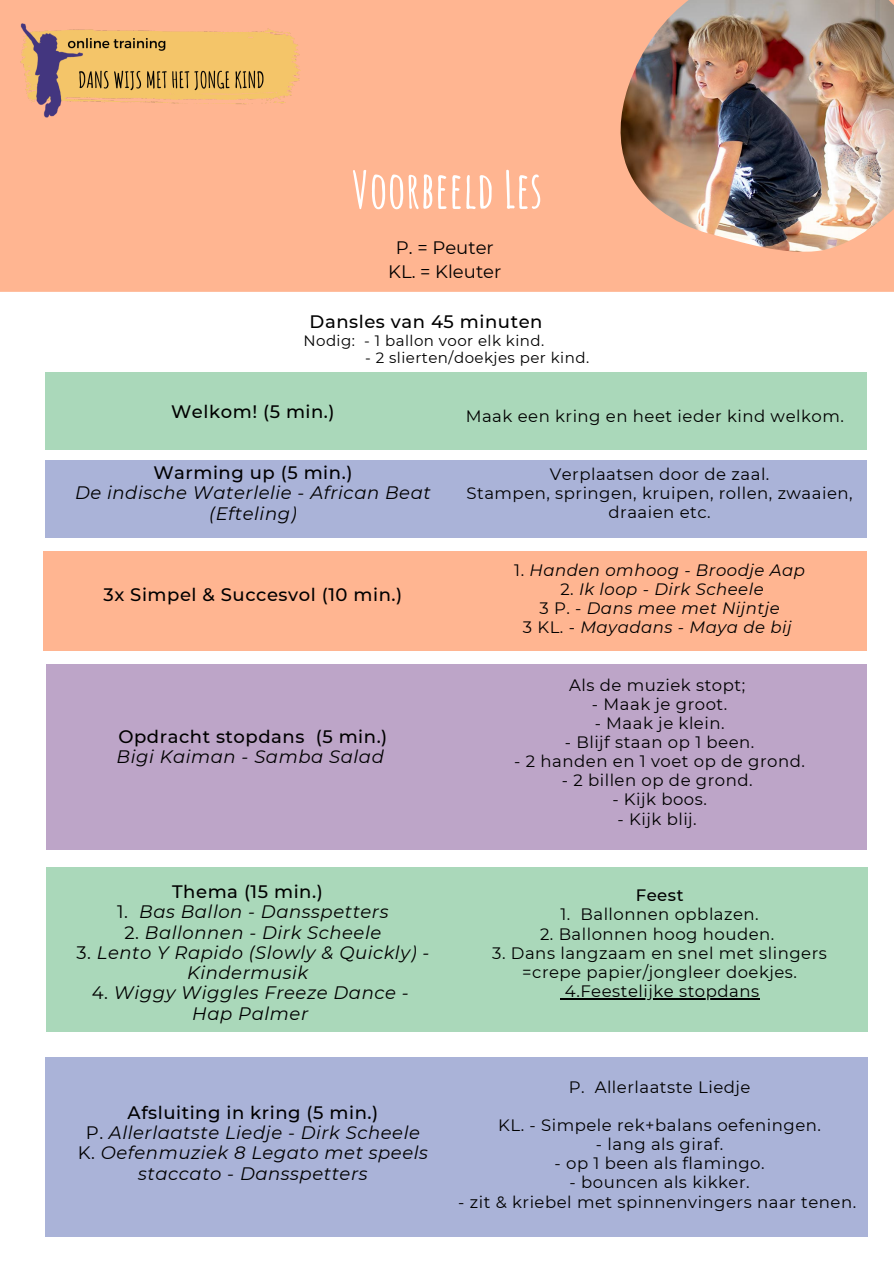
<style>
.page{position:relative;width:894px;height:1264px;background:#fff}
.page>*{position:absolute;margin:0;border:0;box-sizing:border-box;transform-origin:0 0}
.t1{font:700 50.1px "Amatic SC";color:#fff}
.t2{font:italic 18px/20.2px "Montserrat";letter-spacing:.03em;color:#000;text-align:center}
.t3{font:500 18px "Montserrat";letter-spacing:.03em;color:#000}
.t4{font:18px "Montserrat";color:#000}
.t5{font:16.5px/19.2px "Montserrat";letter-spacing:.03em;color:#000;text-align:center}
.t6{font:italic 16.5px "Montserrat";letter-spacing:.03em;color:#000}
.t7{font:500 16.5px "Montserrat";letter-spacing:.03em;color:#000}
.t8{font:15px "Montserrat";letter-spacing:.03em;color:#000}
.s1{font-style:normal}
</style>
<div class="page">
<div style="left:43px;top:551px;width:823px;height:100px;background:#ffb591"></div>
<div style="left:47px;top:664px;width:820px;height:185px;background:#bda5c8"></div>
<div style="left:45px;top:1056px;width:822px;height:180px;background:#aab3d8"></div>
<div style="left:47px;top:866px;width:820px;height:165px;background:#aad8ba"></div>
<div style="left:0;top:0;width:893px;height:292px;background:#ffb591"></div>
<img style="left:617px;top:0;width:276px;height:252px">
<img style="left:1px;top:0;width:341px;height:260px">
<div style="left:45px;top:372px;width:821px;height:78px;background:#aad8ba"></div>
<div style="left:45px;top:460px;width:821px;height:78px;background:#aab3d8"></div>
<hr style="left:564px;top:998px;width:195px;height:1px;background:#000">
<p class="t1" style="left:352px;top:157px;width:192px">Voorbeeld Les</p>
<p class="t4" style="left:396px;top:236px;width:99px">P. = Peuter</p>
<p class="t4" style="left:388px;top:261px;width:115px">KL. = Kleuter</p>
<p class="t3" style="left:309px;top:311px;width:234px">Dansles van 45 minuten</p>
<p class="t8" style="left:303px;top:332px;width:242px">Nodig: - 1 ballon voor elk kind.</p>
<p class="t8" style="left:365px;top:348px;width:225px">- 2 slierten/doekjes per kind.</p>
<p class="t3" style="left:171px;top:401px;width:165px">Welkom! (5 min.)</p>
<p class="t3" style="left:153px;top:461px;width:200px">Warming up (5 min.)</p>
<p class="t2" style="left:75px;top:482px;width:357px">De indische Waterlelie - African Beat (Efteling)</p>
<p class="t3" style="left:103px;top:583px;width:300px">3x Simpel &amp; Succesvol (10 min.)</p>
<p class="t3" style="left:118px;top:725px;width:270px">Opdracht stopdans (5 min.)</p>
<p class="t2" style="left:116px;top:746px;width:269px">Bigi Kaiman - Samba Salad</p>
<p class="t3" style="left:172px;top:880px;width:152px">Thema (15 min.)</p>
<p class="t2" style="left:117px;top:901px;width:273px"><span class="s1">1.</span> Bas Ballon - Dansspetters</p>
<p class="t2" style="left:124px;top:922px;width:258px"><span class="s1">2.</span> Ballonnen - Dirk Scheele</p>
<p class="t2" style="left:76px;top:942px;width:354px"><span class="s1">3.</span> Lento Y Rapido (Slowly &amp; Quickly) -</p>
<p class="t2" style="left:187px;top:962px;width:123px">Kindermusik</p>
<p class="t2" style="left:92px;top:982px;width:318px"><span class="s1">4.</span> Wiggy Wiggles Freeze Dance -</p>
<p class="t2" style="left:192px;top:1003px;width:117px">Hap Palmer</p>
<p class="t3" style="left:127px;top:1101px;width:252px">Afsluiting in kring (5 min.)</p>
<p class="t2" style="left:86px;top:1122px;width:335px"><span class="s1">P.</span> Allerlaatste Liedje - Dirk Scheele</p>
<p class="t2" style="left:78px;top:1142px;width:351px"><span class="s1">K.</span> Oefenmuziek 8 Legato met speels staccato - Dansspetters</p>
<p class="t5" style="left:465px;top:407px;width:379px">Maak een kring en heet ieder kind welkom.</p>
<p class="t5" style="left:549px;top:464px;width:221px">Verplaatsen door de zaal.</p>
<p class="t5" style="left:466px;top:483px;width:387px">Stampen, springen, kruipen, rollen, zwaaien, draaien etc.</p>
<p class="t6" style="left:514px;top:559px;width:292px"><span class="s1">1.</span> Handen omhoog - Broodje Aap</p>
<p class="t6" style="left:560px;top:579px;width:205px"><span class="s1">2.</span> Ik loop - Dirk Scheele</p>
<p class="t6" style="left:539px;top:598px;width:242px"><span class="s1">3 P. -</span> Dans mee met Nijntje</p>
<p class="t6" style="left:522px;top:617px;width:270px"><span class="s1">3 KL. -</span> Mayadans - Maya de bij</p>
<p class="t5" style="left:569px;top:675px;width:177px">Als de muziek stopt;</p>
<p class="t5" style="left:591px;top:694px;width:137px">- Maak je groot.</p>
<p class="t5" style="left:594px;top:713px;width:131px">- Maak je klein.</p>
<p class="t5" style="left:564px;top:732px;width:191px">- Blijf staan op 1 been.</p>
<p class="t5" style="left:514px;top:751px;width:292px">- 2 handen en 1 voet op de grond.</p>
<p class="t5" style="left:561px;top:770px;width:192px">- 2 billen op de grond.</p>
<p class="t5" style="left:612px;top:790px;width:96px">- Kijk boos.</p>
<p class="t5" style="left:617px;top:809px;width:81px">- Kijk blij.</p>
<p class="t7" style="left:635px;top:885px;width:49px">Feest</p>
<p class="t5" style="left:560px;top:904px;width:200px">1. Ballonnen opblazen.</p>
<p class="t5" style="left:540px;top:924px;width:236px">2. Ballonnen hoog houden.</p>
<p class="t5" style="left:492px;top:943px;width:336px">3. Dans langzaam en snel met slingers</p>
<p class="t5" style="left:522px;top:962px;width:276px">=crepe papier/jongleer doekjes.</p>
<p class="t5" style="left:564px;top:981px;width:196px">4.Feestelijke stopdans</p>
<p class="t5" style="left:568px;top:1077px;width:183px">P. Allerlaatste Liedje</p>
<p class="t5" style="left:498px;top:1115px;width:324px">KL. - Simpele rek+balans oefeningen.</p>
<p class="t5" style="left:595px;top:1134px;width:129px">- lang als giraf.</p>
<p class="t5" style="left:554px;top:1153px;width:211px">- op 1 been als flamingo.</p>
<p class="t5" style="left:569px;top:1172px;width:181px">- bouncen als kikker.</p>
<p class="t5" style="left:458px;top:1192px;width:399px">- zit &amp; kriebel met spinnenvingers naar tenen.</p>
</div>
